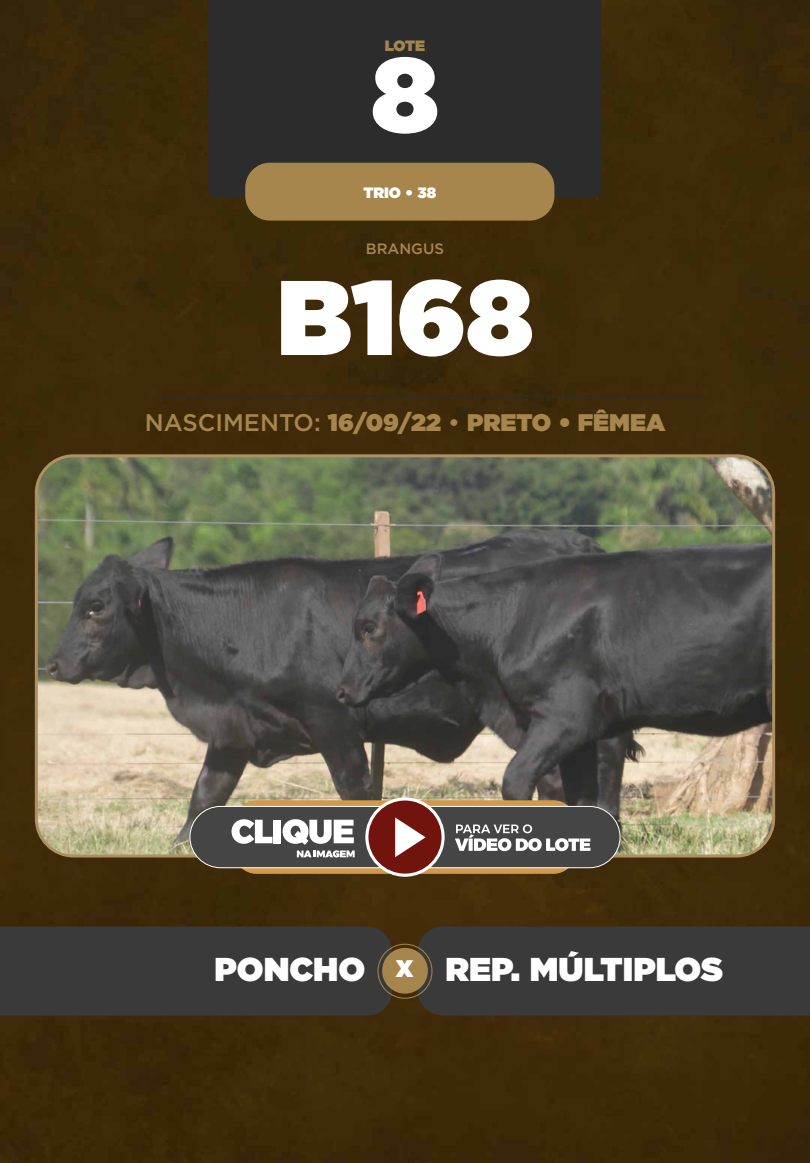
<style>
.page{position:relative;width:810px;height:1163px;background:#fff}
.page>*{position:absolute;margin:0;border:0;box-sizing:border-box;transform-origin:0 0}
.t1{font:900 105.75px "Gotham";color:#fff}
.t2{font:900 33px "Gotham";color:#fff}
.t3{font:900 24px "Gotham";color:#a7864e}
.t4{font:500 15px "Gotham";color:#a7864e}
.t5{font:900 15px "Gotham";color:#fff}
.t6{font:900 15px "Gotham";color:#a18552}
.s1{font-weight:500}
.s2{font-size:24px}
</style>
<div class="page">
<div style="left:0;top:0;width:810px;height:1162px;background:#3f2b0a"></div>
<img style="left:36px;top:456px;width:738px;height:400px">
<div style="left:35px;top:454px;width:740px;height:403px;border:3px solid #ae9062;border-radius:37px"></div>
<div style="left:208px;top:0;width:394px;height:198px;background:#2c2c2c"></div>
<div style="left:245px;top:163px;width:309px;height:58px;background:#a7864e;border-radius:25px"></div>
<hr style="left:158px;top:395px;width:544px;height:2px;background:#2c2c2c">
<div style="left:418px;top:926px;width:392px;height:89px;background:#3a3a3a"></div>
<div style="left:0;top:926px;width:392px;height:89px;background:#3a3a3a"></div>
<div style="left:382px;top:947px;width:46px;height:46px;background:#a7864e;border-radius:50%"></div>
<div style="left:378px;top:943px;width:54px;height:55px;border:1px solid #a7864e;border-radius:50%"></div>
<svg style="left:234px;top:800px;width:342px;height:73px;background:#d19d54"></svg>
<div style="left:190px;top:806px;width:430px;height:61px;background:#454545;border-radius:31px"></div>
<div style="left:190px;top:806px;width:430px;height:62px;border:1px solid #fff;border-radius:31px"></div>
<div style="left:367px;top:799px;width:76px;height:76px;background:#70140d;border-radius:50%"></div>
<svg style="left:395px;top:817px;width:31px;height:40px"></svg>
<div style="left:365px;top:797px;width:80px;height:79px;border:3px solid #fff;border-radius:50%"></div>
<svg style="left:232px;top:819px;width:40px;height:24px"></svg>
<div style="left:274px;top:819px;width:7px;height:24px;background:#fff"></div>
<svg style="left:283px;top:819px;width:72px;height:38px"></svg>
<svg style="left:455px;top:824px;width:135px;height:27px"></svg>
<p class="t6" style="left:385px;top:35px;width:42px">LOTE</p>
<h1 class="t1" style="left:372px;top:19px;width:68px">8</h1>
<p class="t5" style="left:363px;top:181px;width:75px">TRIO • 38</p>
<p class="t4" style="left:366px;top:239px;width:80px">BRANGUS</p>
<h1 class="t1" style="left:277px;top:242px;width:258px">B168</h1>
<p class="t3" style="left:145px;top:405px;width:522px"><span class="s1">NASCIMENTO:</span> 16/09/22 <span class="s1">•</span> PRETO • FÊMEA</p>
<h2 class="t2" style="left:215px;top:945px;width:510px">PONCHO <span class="s2">X</span> REP. MÚLTIPLOS</h2>
</div>
